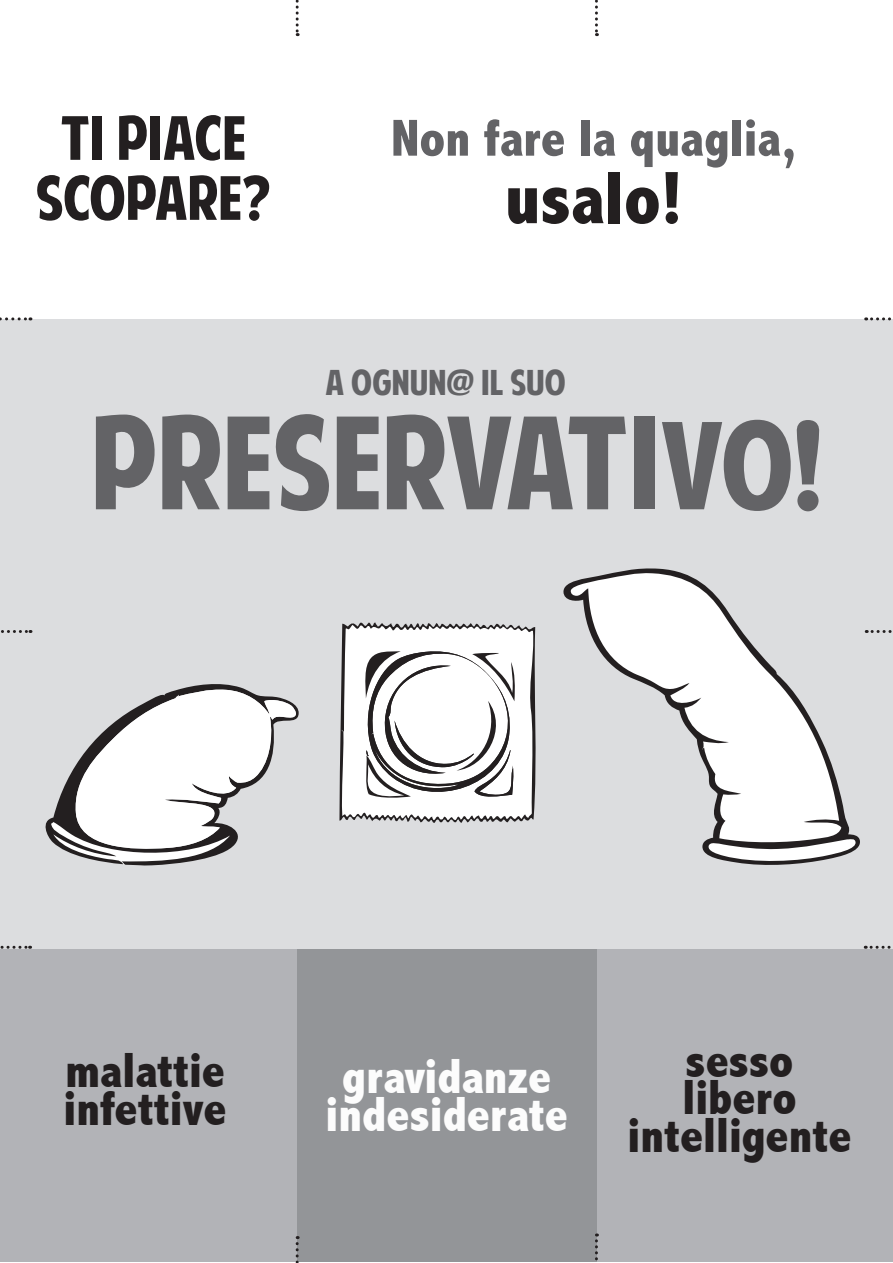
<style>
.page{position:relative;width:893px;height:1263px;background:#fff}
.page>*{position:absolute;margin:0;border:0;box-sizing:border-box;transform-origin:0 0}
.t1{font:127.5px "American Purpose";color:#636366}
.t2{font:800 condensed 75px "Abadi";color:#231f20}
.t3{font:60px "American Purpose";color:#231f20}
.t4{font:800 condensed 52.5px "Abadi";color:#636366}
.t5{font:800 condensed 49.5px/37.5px "Abadi";color:#231f20}
.t6{font:800 condensed 49.5px/37.5px "Abadi";color:#fcfcfc;text-align:center}
.t7{font:34.5px "American Purpose";color:#636366}
.s1{font-size:120px}
</style>
<div class="page">
<div style="left:0;top:319px;width:893px;height:641px;background:#dcdddf"></div>
<div style="left:596px;top:949px;width:297px;height:312px;background:#b2b3b7"></div>
<div style="left:0;top:949px;width:297px;height:312px;background:#b2b3b7"></div>
<div style="left:297px;top:949px;width:299px;height:312px;background:#939598"></div>
<svg style="left:45px;top:684px;width:254px;height:182px"></svg>
<svg style="left:51px;top:689px;width:246px;height:176px"></svg>
<svg style="left:563px;top:568px;width:297px;height:297px"></svg>
<svg style="left:296px;top:0;width:3px;height:36px"></svg>
<svg style="left:595px;top:0;width:3px;height:36px"></svg>
<svg style="left:296px;top:1236px;width:3px;height:27px"></svg>
<svg style="left:595px;top:1233px;width:3px;height:29px"></svg>
<svg style="left:866px;top:317px;width:25px;height:3px"></svg>
<svg style="left:0;top:317px;width:31px;height:3px"></svg>
<svg style="left:866px;top:630px;width:26px;height:3px"></svg>
<svg style="left:1px;top:630px;width:30px;height:3px"></svg>
<svg style="left:865px;top:946px;width:26px;height:3px"></svg>
<svg style="left:0;top:946px;width:31px;height:3px"></svg>
<svg style="left:339px;top:622px;width:197px;height:201px"></svg>
<p class="t3" style="left:60px;top:115px;width:187px">TI PIACE</p>
<p class="t3" style="left:36px;top:175px;width:236px">SCOPARE?</p>
<p class="t4" style="left:391px;top:108px;width:407px">Non fare la quaglia,</p>
<p class="t2" style="left:505px;top:155px;width:180px">usalo!</p>
<p class="t7" style="left:325px;top:370px;width:242px">A OGNUN@ IL SUO</p>
<p class="t1" style="left:91px;top:414px;width:732px">PRESERVATI<span class="s1">VO!</span></p>
<p class="t5" style="left:63px;top:1052px;width:165px">malattie infettive</p>
<p class="t6" style="left:326px;top:1058px;width:244px">gravidanze indesiderate</p>
<p class="t5" style="left:686px;top:1041px;width:109px">sesso</p>
<p class="t5" style="left:682px;top:1079px;width:116px">libero</p>
<p class="t5" style="left:627px;top:1116px;width:226px">intelligente</p>
</div>
